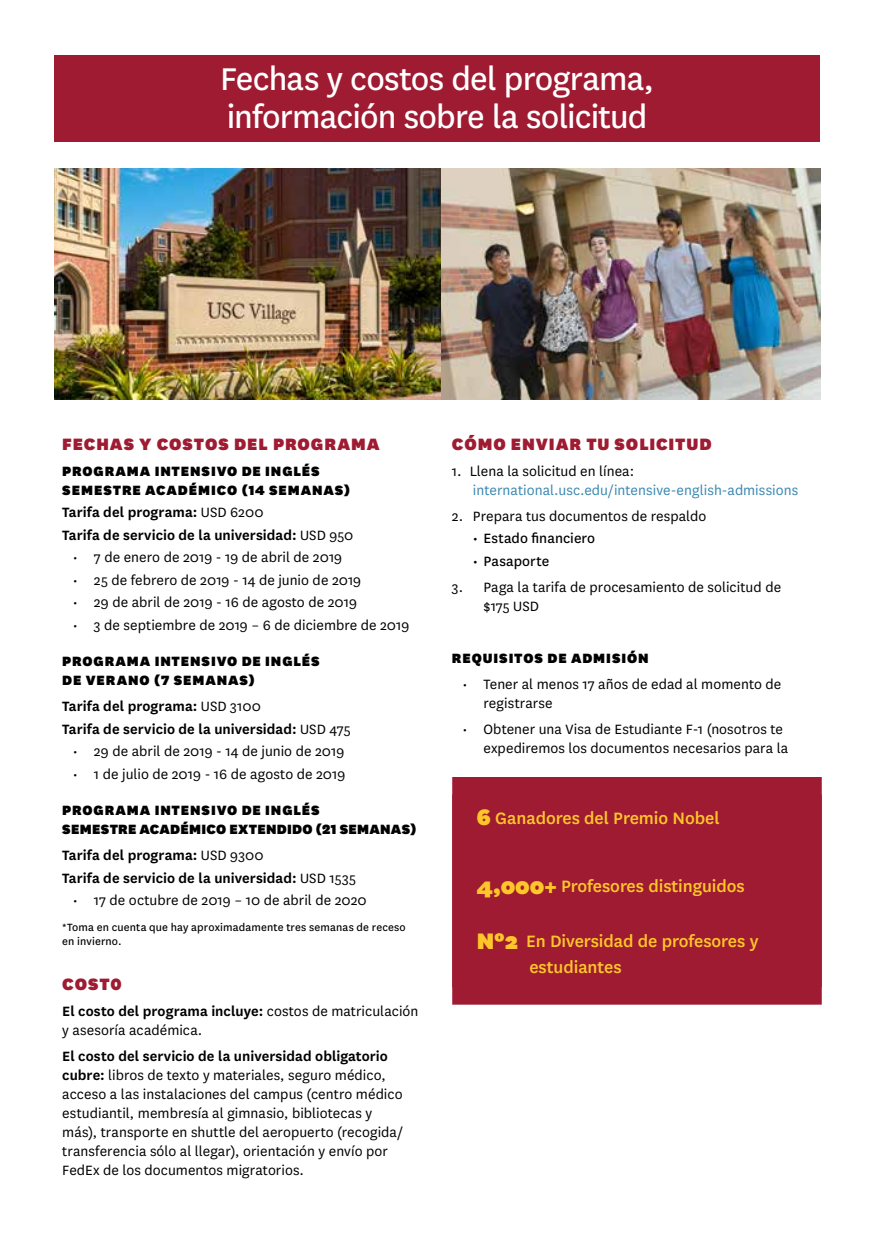
<style>
.page{position:relative;width:869px;height:1241px;background:#fff}
.page>*{position:absolute;margin:0;border:0;box-sizing:border-box;transform-origin:0 0}
.t1{font:36.75px/38.5px "National";letter-spacing:-.025em;color:#fff}
.t2{font:500 19.25px/26.2px "National";letter-spacing:-.005em;color:#ffc629}
.t3{font:900 19.25px "National";letter-spacing:.05em;color:#9e1b32}
.t4{font:15.75px/18.9px "National";letter-spacing:.005em;color:#000}
.t5{font:600 15.75px/22.4px "National";letter-spacing:.005em;color:#000}
.t6{font:900 15.75px/18.9px "National";letter-spacing:.055em;color:#000}
.t7{font:900 15.75px/18.9px "National";letter-spacing:.02em;color:#000}
.t8{font:15.75px "National";letter-spacing:.005em;color:#3b88b1}
.t9{font:15.75px "National";letter-spacing:.005em;color:#000}
.t10{font:12.25px/14.7px "National";letter-spacing:.01em;color:#000}
.s1{font-weight:400}
.s2{font-weight:600}
.s3{font-weight:900;font-size:26.25px}
</style>
<div class="page">
<div style="left:54px;top:55px;width:765px;height:86px;background:#9e1b32"></div>
<div style="left:452px;top:986px;width:369px;height:18px;background:#9e1b32"></div>
<div style="left:452px;top:777px;width:369px;height:209px;background:#9e1b32"></div>
<img style="left:54px;top:168px;width:765px;height:231px">
<h1 class="t1" style="left:220px;top:57px;width:435px">Fechas y costos del programa, información sobre la solicitud</h1>
<p class="t3" style="left:62px;top:430px;width:319px">FECHAS Y COSTOS DEL PROGRAMA</p>
<p class="t6" style="left:62px;top:460px;width:289px">PROGRAMA INTENSIVO DE INGLÉS<br>SEMESTRE ACADÉMICO (14 SEMANAS)</p>
<p class="t5" style="left:62px;top:500px;width:292px">Tarifa del programa: <span class="s1">USD 6200<br></span>Tarifa de servicio de la universidad: <span class="s1">USD 950</span></p>
<p class="t4" style="left:73px;top:547px;width:271px">• 7 de enero de 2019 - 19 de abril de 2019</p>
<p class="t4" style="left:73px;top:570px;width:290px">• 25 de febrero de 2019 - 14 de junio de 2019</p>
<p class="t4" style="left:73px;top:592px;width:285px">• 29 de abril de 2019 - 16 de agosto de 2019</p>
<p class="t4" style="left:73px;top:615px;width:338px">• 3 de septiembre de 2019 – 6 de diciembre de 2019</p>
<p class="t6" style="left:62px;top:651px;width:259px">PROGRAMA INTENSIVO DE INGLÉS<br>DE VERANO (7 SEMANAS)</p>
<p class="t5" style="left:62px;top:694px;width:290px">Tarifa del programa: <span class="s1">USD 3100<br></span>Tarifa de servicio de la universidad: <span class="s1">USD 475</span></p>
<p class="t4" style="left:73px;top:741px;width:273px">• 29 de abril de 2019 - 14 de junio de 2019</p>
<p class="t4" style="left:73px;top:763px;width:274px">• 1 de julio de 2019 - 16 de agosto de 2019</p>
<p class="t7" style="left:62px;top:800px;width:355px">PROGRAMA INTENSIVO DE INGLÉS<br>SEMESTRE ACADÉMICO EXTENDIDO (21 SEMANAS)</p>
<p class="t5" style="left:62px;top:843px;width:295px">Tarifa del programa: <span class="s1">USD 9300<br></span>Tarifa de servicio de la universidad: <span class="s1">USD 1535</span></p>
<p class="t4" style="left:73px;top:890px;width:295px">• 17 de octubre de 2019 – 10 de abril de 2020</p>
<p class="t10" style="left:62px;top:918px;width:345px">*Toma en cuenta que hay aproximadamente tres semanas de receso en invierno.</p>
<p class="t3" style="left:62px;top:970px;width:61px">COST0</p>
<p class="t4" style="left:62px;top:1000px;width:357px"><span class="s2">El costo del programa incluye:</span> costos de matriculación y asesoría académica.</p>
<p class="t4" style="left:62px;top:1045px;width:342px"><span class="s2">El costo del servicio de la universidad obligatorio cubre:</span> libros de texto y materiales, seguro médico, acceso a las instalaciones del campus (centro médico estudiantil, membresía al gimnasio, bibliotecas y más), transporte en shuttle del aeropuerto (recogida/ transferencia sólo al llegar), orientación y envío por FedEx de los documentos migratorios.</p>
<p class="t3" style="left:452px;top:430px;width:261px">CÓMO ENVIAR TU SOLICITUD</p>
<p class="t4" style="left:452px;top:461px;width:184px">1. Llena la solicitud en línea:</p>
<p class="t8" style="left:473px;top:480px;width:326px">international.usc.edu/intensive-english-admissions</p>
<p class="t4" style="left:452px;top:506px;width:256px">2. Prepara tus documentos de respaldo</p>
<p class="t9" style="left:473px;top:528px;width:124px">• Estado financiero</p>
<p class="t9" style="left:473px;top:550px;width:78px">• Pasaporte</p>
<p class="t4" style="left:483px;top:577px;width:299px;text-indent:-32px">3. Paga la tarifa de procesamiento de solicitud de $175 USD</p>
<p class="t6" style="left:452px;top:647px;width:198px">REQUISITOS DE ADMISIÓN</p>
<p class="t4" style="left:483px;top:674px;width:299px;text-indent:-21px">• Tener al menos 17 años de edad al momento de registrarse</p>
<p class="t4" style="left:483px;top:718px;width:306px;text-indent:-21px">• Obtener una Visa de Estudiante F-1 (nosotros te expediremos los documentos necesarios para la</p>
<p class="t2" style="left:476px;top:803px;width:244px"><span class="s3">6</span> Ganadores del Premio Nobel</p>
<p class="t2" style="left:476px;top:871px;width:269px"><span class="s3">4,000+</span> Profesores distinguidos</p>
<p class="t2" style="left:529px;top:926px;width:230px;text-indent:-53px"><span class="s3">Nº2</span> En Diversidad de profesores y estudiantes</p>
</div>
